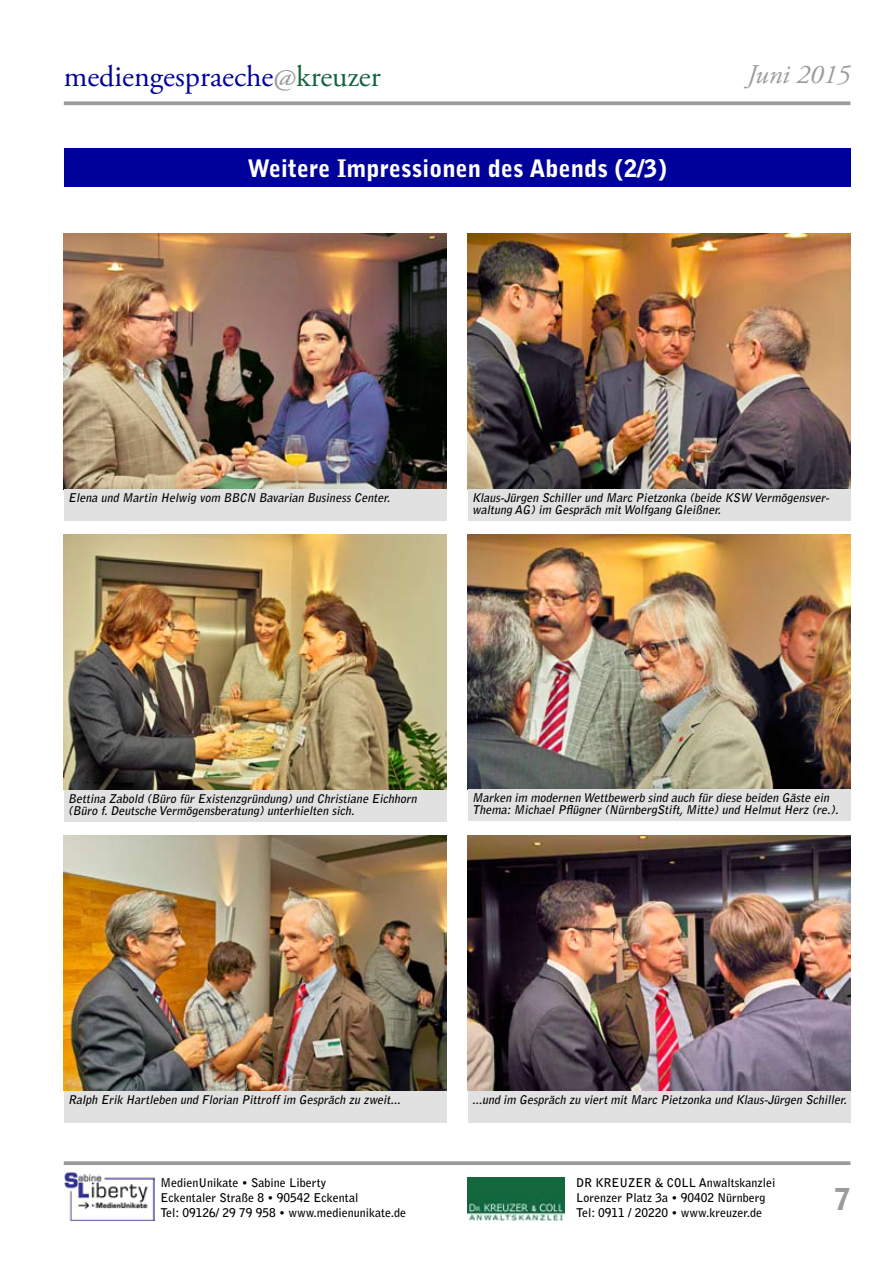
<style>
.page{position:relative;width:893px;height:1263px;background:#fff}
.page>*{position:absolute;margin:0;border:0;box-sizing:border-box;transform-origin:0 0}
.t1{font:30px "Adobe Garamond Pro";color:#00009b}
.t2{font:900 30px "Bell Gothic Std";color:#9b9b9b}
.t3{font:italic 27px "Adobe Garamond Pro";color:#9b9b9b}
.t4{font:900 24px "Bell Gothic Std";color:#fff}
.t5{font:italic 700 12px/12px "Bell Gothic Std";color:#000}
.t6{font:700 12px/15px "Bell Gothic Std";color:#000}
.s1{color:#9b9b9b}
.s2{color:#14643c}
</style>
<div class="page">
<img style="left:64px;top:1170px;width:91px;height:50px">
<img style="left:468px;top:1178px;width:96px;height:42px">
<svg style="left:64px;top:1161px;width:786px;height:4px;background:#a1a1a1"></svg>
<svg style="left:64px;top:101px;width:786px;height:4px;background:#a5a5a5"></svg>
<div style="left:64px;top:149px;width:786px;height:38px;background:#00009b"></div>
<img style="left:64px;top:234px;width:382px;height:255px">
<div style="left:64px;top:489px;width:382px;height:31px;background:#e1e1e1"></div>
<img style="left:468px;top:234px;width:382px;height:255px">
<div style="left:468px;top:489px;width:382px;height:32px;background:#e1e1e1"></div>
<img style="left:64px;top:534px;width:382px;height:256px">
<div style="left:64px;top:790px;width:382px;height:32px;background:#e1e1e1"></div>
<img style="left:64px;top:836px;width:382px;height:255px">
<div style="left:64px;top:1091px;width:382px;height:32px;background:#e1e1e1"></div>
<img style="left:468px;top:836px;width:382px;height:255px">
<div style="left:468px;top:1091px;width:382px;height:32px;background:#e1e1e1"></div>
<img style="left:468px;top:534px;width:382px;height:255px">
<div style="left:468px;top:789px;width:382px;height:32px;background:#e1e1e1"></div>
<h1 class="t1" style="left:64px;top:58px;width:318px">mediengespraeche<span class="s1">@</span><span class="s2">kreuzer</span></h1>
<h2 class="t3" style="left:747px;top:59px;width:105px">Juni 2015</h2>
<h3 class="t4" style="left:247px;top:154px;width:421px">Weitere Impressionen des Abends (2/3)</h3>
<p class="t5" style="left:68px;top:491px;width:326px">Elena und Martin Helwig vom BBCN Bavarian Business Center.</p>
<p class="t5" style="left:472px;top:492px;width:361px">Klaus-Jürgen Schiller und Marc Pietzonka (beide KSW Vermögensver&shy;waltung AG) im Gespräch mitWolfgang Gleißner.</p>
<p class="t5" style="left:68px;top:793px;width:353px">Bettina Zabold (Büro für Existenzgründung) und Christiane Eichhorn (Büro f.Deutsche Vermögensberatung) unterhielten sich.</p>
<p class="t5" style="left:472px;top:792px;width:370px">Marken im modernen Wettbewerb sind auch für diese beiden Gäste ein<br>Thema:Michael Pflügner (NürnbergStift,Mitte) und Helmut Herz (re.).</p>
<p class="t5" style="left:68px;top:1094px;width:336px">Ralph Erik Hartleben und Florian Pittroff im Gespräch zu zweit...</p>
<p class="t5" style="left:472px;top:1094px;width:379px">...und im Gespräch zu viertmitMarc Pietzonka und Klaus-Jürgen Schiller.</p>
<p class="t6" style="left:160px;top:1175px;width:247px">MedienUnikate • Sabine Liberty<br>Eckentaler Straße 8 • 90542 Eckental<br>Tel: 09126/ 29 79 958 • www.medienunikate.de</p>
<p class="t6" style="left:576px;top:1175px;width:201px">DR KREUZER &amp; COLL Anwaltskanzlei<br>Lorenzer Platz 3a • 90402 Nürnberg<br>Tel: 0911 / 20220 • www.kreuzer.de</p>
<h1 class="t2" style="left:834px;top:1182px;width:18px">7</h1>
</div>
